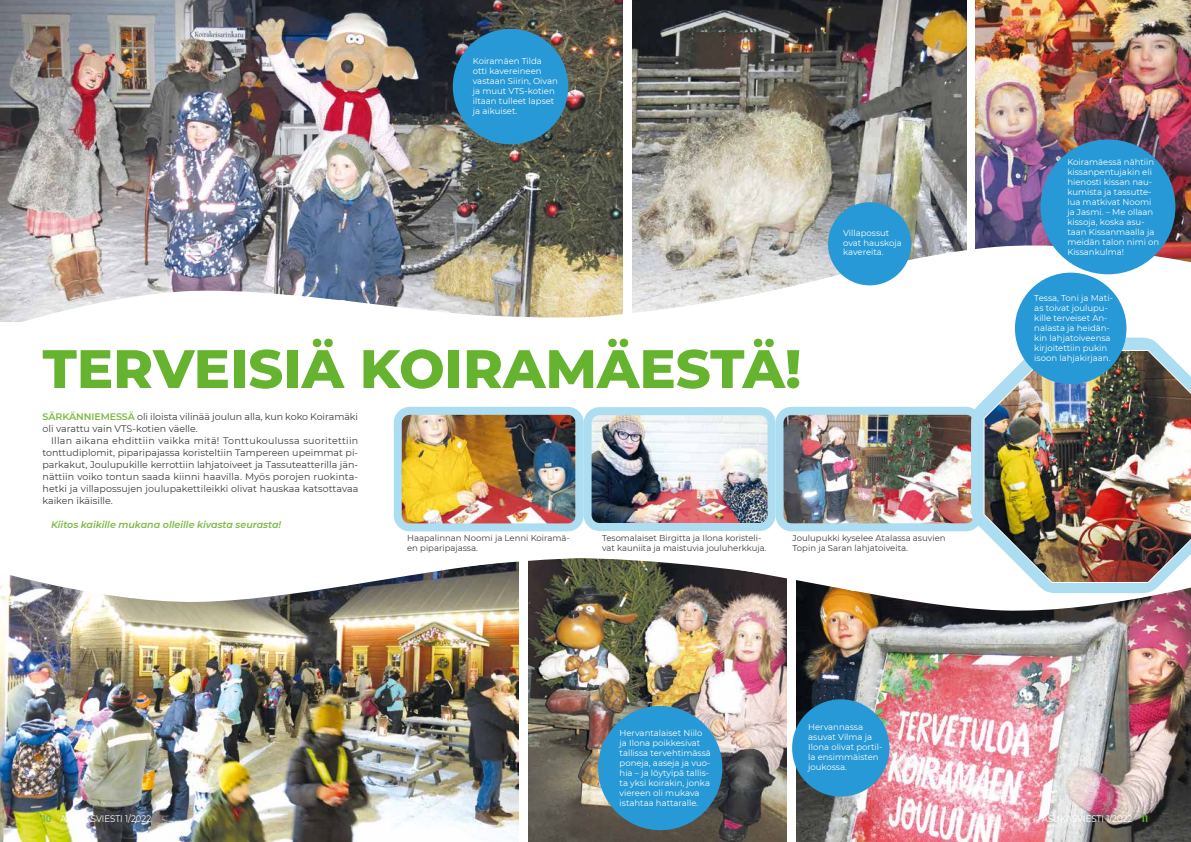
<style>
.page{position:relative;width:1191px;height:842px;background:#fff}
.page>*{position:absolute;margin:0;border:0;box-sizing:border-box;transform-origin:0 0}
.t1{font:800 54px "Montserrat";color:#65b32e}
.t2{font:9.5px/12px "Montserrat";letter-spacing:-.005em;color:#3c3c3b}
.t3{font:italic 600 9.5px "Montserrat";color:#7aba42}
.t4{font:9.5px "Montserrat";color:#fff;scale:.9 1}
.t5{font:8.5px/10px "Montserrat";color:#fff}
.t6{font:8.5px/10px "Montserrat";color:#3c3c3b}
.s1{font-weight:600;color:#7aba42}
.s2{font-weight:700;color:#7aba42}
.s3{font-weight:700;color:#65b32e}
</style>
<div class="page">
<img style="left:632px;top:0;width:335px;height:239px">
<img style="left:975px;top:0;width:216px;height:239px">
<img style="left:0;top:0;width:623px;height:261px">
<img style="left:0;top:261px;width:312px;height:61px">
<img style="left:0;top:603px;width:518px;height:239px">
<img style="left:528px;top:614px;width:258px;height:228px">
<svg style="left:312px;top:239px;width:879px;height:168px"></svg>
<img style="left:796px;top:614px;width:395px;height:228px">
<svg style="left:0;top:575px;width:316px;height:28px"></svg>
<svg style="left:316px;top:421px;width:634px;height:193px"></svg>
<img style="left:403px;top:416px;width:171px;height:106px">
<div style="left:394px;top:407px;width:189px;height:124px;border:8px solid #adddf0;border-radius:12px"></div>
<img style="left:784px;top:416px;width:166px;height:106px">
<div style="left:775px;top:407px;width:207px;height:124px;border:8px solid #adddf0;border-radius:12px"></div>
<img style="left:592px;top:416px;width:174px;height:106px">
<div style="left:583px;top:407px;width:192px;height:124px;border:8px solid #adddf0;border-radius:12px"></div>
<svg style="left:950px;top:299px;width:241px;height:315px"></svg>
<img style="left:983px;top:350px;width:208px;height:233px">
<div style="left:598px;top:706px;width:124px;height:124px;background:#2699d6;border-radius:50%"></div>
<div style="left:1040px;top:139px;width:135px;height:135px;background:#2699d6;border-radius:50%"></div>
<div style="left:453px;top:29px;width:115px;height:115px;background:#2699d6;border-radius:50%"></div>
<div style="left:792px;top:699px;width:97px;height:98px;background:#2699d6;border-radius:50%"></div>
<div style="left:1015px;top:273px;width:111px;height:111px;background:#2699d6;border-radius:50%"></div>
<div style="left:828px;top:202px;width:83px;height:83px;background:#2699d6;border-radius:50%"></div>
<p class="t5" style="left:473px;top:56px;width:86px">Koiramäen Tilda otti kavereineen vastaan Siirin, Oivan ja muut VTS-kotien iltaan tulleet lapset ja aikuiset.</p>
<h1 class="t1" style="left:43px;top:329px;width:760px">TERVEISIÄ KOIRAMÄESTÄ!</h1>
<p class="t2" style="left:43px;top:410px;width:317px"><span class="s1">SÄRKÄNNIEMESSÄ</span> oli iloista vilinää joulun alla, kun koko Koiramäki oli varattu vain VTS-kotien väelle.</p>
<p class="t2" style="left:43px;top:434px;width:317px;text-align:justify;text-indent:9px">Illan aikana ehdittiin vaikka mitä! Tonttukoulussa suoritettiin tonttudiplomit, piparipajassa koristeltiin Tampereen upeimmat pi&shy;parkakut, Joulupukille kerrottiin lahjatoiveet ja Tassuteatterilla jän&shy;nättiin voiko tontun saada kiinni haavilla. Myös porojen ruokinta&shy;hetki ja villapossujen joulupakettileikki olivat hauskaa katsottavaa kaiken ikäisille.</p>
<p class="t3" style="left:51px;top:518px;width:232px">Kiitos kaikille mukana olleille kivasta seurasta!</p>
<p class="t5" style="left:843px;top:227px;width:60px">Villapossut ovat hauskoja kavereita.</p>
<p class="t6" style="left:407px;top:533px;width:164px">Haapalinnan Noomi ja Lenni Koiramä&shy;en piparipajassa.</p>
<p class="t6" style="left:602px;top:533px;width:166px">Tesomalaiset Birgitta ja Ilona koristeli&shy;vat kauniita ja maistuvia jouluherkkuja.</p>
<p class="t6" style="left:792px;top:533px;width:155px">Joulupukki kyselee Atalassa asuvien<br>Topin ja Saran lahjatoiveita.</p>
<p class="t5" style="left:619px;top:728px;width:93px">Hervantalaiset Niilo ja Ilona poikkesivat tallissa tervehtimässä poneja, aaseja ja vuo&shy;hia – ja löytyipä tallis&shy;ta yksi koirakin, jonka viereen oli mukava istahtaa hattaralle.</p>
<p class="t5" style="left:808px;top:722px;width:76px">Hervannassa asuvat Vilma ja<br>Ilona olivat portil&shy;la ensimmäisten joukossa.</p>
<p class="t5" style="left:1067px;top:156px;width:93px">Koiramäessä nähtiin kissanpentujakin eli hienosti kissan nau&shy;kumista ja tassutte&shy;lua matkivat Noomi ja Jasmi. – Me ollaan kissoja, koska asu&shy;taan Kissanmaalla ja meidän talon nimi on<br>Kissankulma!</p>
<p class="t5" style="left:1034px;top:293px;width:80px">Tessa, Toni ja Mati&shy;as toivat joulupu&shy;kille terveiset An&shy;nalasta ja heidän&shy;kin lahjatoiveensa kirjoitettiin pukin isoon lahjakirjaan.</p>
<p class="t4" style="left:43px;top:812px;width:122px"><span class="s2">10</span> ASUKASVIESTI 1/2022</p>
<p class="t4" style="left:1042px;top:812px;width:120px">ASUKASVIESTI 1/2022 <span class="s3">11</span></p>
</div>
